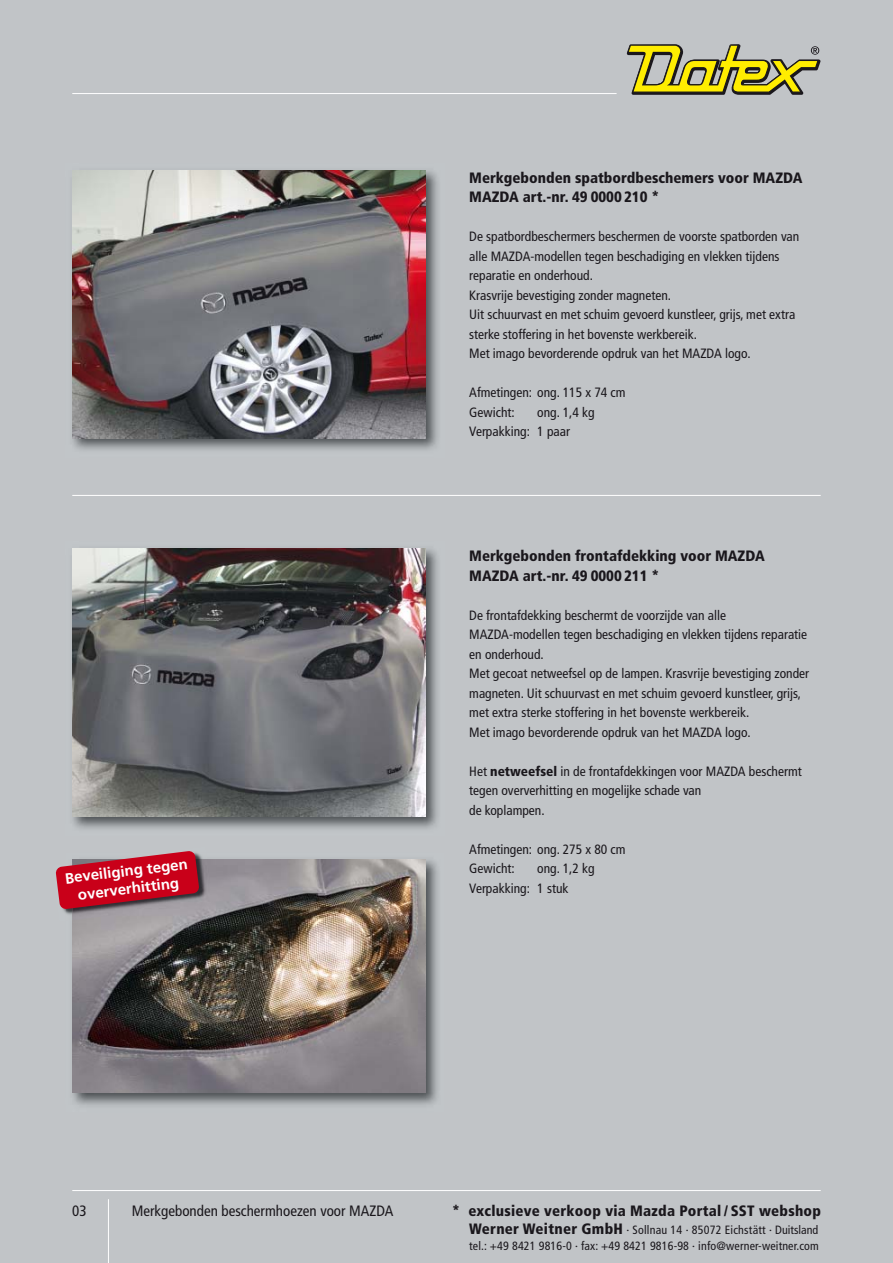
<style>
.page{position:relative;width:893px;height:1263px;background:#c1c4c7}
.page>*{position:absolute;margin:0;border:0;box-sizing:border-box;transform-origin:0 0}
.t1{font:900 condensed 15px/19.5px "Frutiger";color:#1a171c}
.t2{font:condensed 15px "Frutiger";color:#1a171c}
.t3{font:700 15px/17.7px "Frutiger";color:#fff;text-align:center}
.t4{font:condensed 13.5px/19.5px "Frutiger";color:#1a171c}
.t5{font:condensed 12px/15.5px "Frutiger";letter-spacing:.01em;color:#1a171c}
.s1{font-weight:900}
.s2{font-weight:900;font-size:15px}
</style>
<div class="page">
<img style="left:72px;top:548px;width:366px;height:281px">
<img style="left:72px;top:549px;width:353px;height:267px">
<img style="left:72px;top:170px;width:366px;height:280px">
<img style="left:72px;top:170px;width:353px;height:268px">
<img style="left:72px;top:859px;width:366px;height:246px">
<img style="left:72px;top:859px;width:353px;height:234px">
<hr style="left:72px;top:495px;width:749px;height:1px;background:#fff">
<hr style="left:72px;top:93px;width:545px;height:1px;background:#fff">
<svg style="left:627px;top:44px;width:193px;height:51px"></svg>
<hr style="left:72px;top:1190px;width:749px;height:1px;background:#fff">
<hr style="left:108px;top:1199px;width:1px;height:64px;background:#fff">
<img style="left:63px;top:909px;width:9px;height:6px">
<img style="left:199px;top:854px;width:4px;height:5px">
<img style="left:72px;top:859px;width:141px;height:61px">
<svg style="left:56px;top:851px;width:143px;height:58px;background:#b92a3d"></svg>
<p class="t3" style="left:64px;top:871px;width:125px;rotate:-7deg">Beveiliging tegen oververhitting</p>
<p class="t1" style="left:469px;top:169px;width:335px">Merkgebonden spatbordbeschemers voor MAZDA<br>MAZDA art.-nr. 49 0000 210 *</p>
<p class="t4" style="left:469px;top:228px;width:332px">De spatbordbeschermers beschermen de voorste spatborden van alle MAZDA-modellen tegen beschadiging en vlekken tijdens reparatie en onderhoud.<br>Krasvrije bevestiging zonder magneten.<br>Uit schuurvast en met schuim gevoerd kunstleer, grijs, met extra sterke stoffering in het bovenste werkbereik.<br>Met imago bevorderende opdruk van het MAZDA logo.</p>
<p class="t4" style="left:469px;top:384px;width:158px">Afmetingen: ong. 115 x 74 cm<br>Gewicht:</p>
<p class="t4" style="left:469px;top:403px;width:127px;text-indent:68px">ong. 1,4 kg<br>Verpakking: 1 paar</p>
<p class="t1" style="left:469px;top:547px;width:297px">Merkgebonden frontafdekking voor MAZDA<br>MAZDA art.-nr. 49 0000 211 *</p>
<p class="t4" style="left:469px;top:606px;width:341px">De frontafdekking beschermt de voorzijde van alle MAZDA-modellen tegen beschadiging en vlekken tijdens reparatie en onderhoud.<br>Met gecoat netweefsel op de lampen. Krasvrije bevestiging zonder magneten. Uit schuurvast en met schuim gevoerd kunstleer, grijs, met extra sterke stoffering in het bovenste werkbereik.<br>Met imago bevorderende opdruk van het MAZDA logo.</p>
<p class="t4" style="left:469px;top:762px;width:334px">Het <span class="s1">netweefsel</span> in de frontafdekkingen voor MAZDA beschermt tegen oververhitting en mogelijke schade van<br>de koplampen.</p>
<p class="t4" style="left:469px;top:840px;width:158px">Afmetingen: ong. 275 x 80 cm<br>Gewicht:</p>
<p class="t4" style="left:469px;top:860px;width:127px;text-indent:68px">ong. 1,2 kg<br>Verpakking: 1 stuk</p>
<p class="t2" style="left:72px;top:1204px;width:16px">03</p>
<p class="t2" style="left:132px;top:1204px;width:263px">Merkgebonden beschermhoezen voor MAZDA</p>
<p class="t1" style="left:452px;top:1202px;width:370px">* exclusieve verkoop via Mazda Portal / SST webshop</p>
<p class="t5" style="left:469px;top:1223px;width:351px"><span class="s2">Werner Weitner GmbH</span> · Sollnau 14 · 85072 Eichstätt · Duitsland tel.: +49 8421 9816-0 · fax: +49 8421 9816-98 · info@werner-weitner.com</p>
</div>
